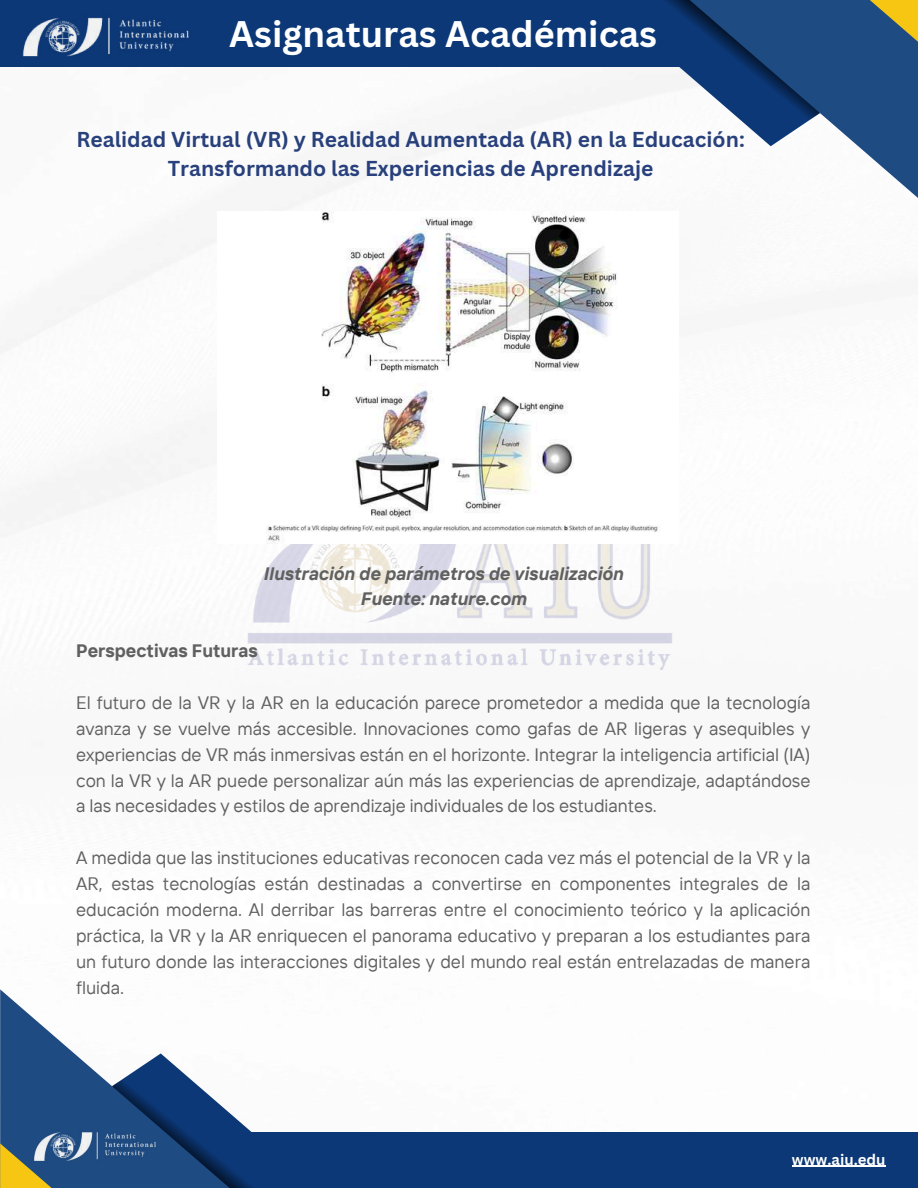
<style>
.page{position:relative;width:918px;height:1188px;background:#fff}
.page>*{position:absolute;margin:0;border:0;box-sizing:border-box;transform-origin:0 0}
.t1{font:700 36px "Canva Sans";color:#fff}
.t2{font:700 24px "Canva Sans";color:#fff}
.t3{font:700 21px/29.2px "Canva Sans";color:#28407b;text-align:center}
.t4{font:18px/25.8px "TT Interphases";color:#606060;text-align:justify}
.t5{font:italic 700 18px/25.8px "TT Interphases";color:#606060;text-align:center}
.t6{font:700 18px "TT Interphases";color:#606060}
.t7{font:700 15px "Canva Sans";color:#fff}
</style>
<div class="page">
<img style="left:0;top:66px;width:895px;height:604px">
<img style="left:240px;top:518px;width:439px;height:151px">
<div style="left:0;top:0;width:699px;height:66px;background:#0c3877"></div>
<svg style="left:648px;top:0;width:270px;height:211px"></svg>
<svg style="left:828px;top:0;width:90px;height:55px;background:#4a646b"></svg>
<svg style="left:560px;top:0;width:260px;height:146px"></svg>
<img style="left:20px;top:17px;width:172px;height:50px">
<div style="left:175px;top:1132px;width:743px;height:56px;background:#0c3877"></div>
<svg style="left:0;top:989px;width:112px;height:199px;fill:#1e4b82"></svg>
<svg style="left:0;top:1143px;width:104px;height:45px;background:#757c55"></svg>
<svg style="left:112px;top:1053px;width:140px;height:135px"></svg>
<img style="left:31px;top:1124px;width:127px;height:44px">
<img style="left:217px;top:211px;width:461px;height:332px">
<hr style="left:792px;top:1166px;width:94px;height:1px;background:#fff">
<h2 class="t2" style="left:331px;top:8px;width:296px">AIU Student Publications</h2>
<h1 class="t1" style="left:229px;top:9px;width:429px">Asignaturas Académicas</h1>
<p class="t3" style="left:77px;top:124px;width:670px">Realidad Virtual (VR) y Realidad Aumentada (AR) en la Educación:<br>Transformando las Experiencias de Aprendizaje</p>
<p class="t5" style="left:263px;top:560px;width:361px">Ilustración de parámetros de visualización<br>Fuente: nature.com</p>
<p class="t6" style="left:76px;top:639px;width:183px">Perspectivas Futuras</p>
<p class="t4" style="left:76px;top:689px;width:736px">El futuro de la VR y la AR en la educación parece prometedor a medida que la tecnología avanza y se vuelve más accesible. Innovaciones como gafas de AR ligeras y asequibles y experiencias de VR más inmersivas están en el horizonte. Integrar la inteligencia artificial (IA) con la VR y la AR puede personalizar aún más las experiencias de aprendizaje, adaptándose a las necesidades y estilos de aprendizaje individuales de los estudiantes.</p>
<p class="t4" style="left:76px;top:844px;width:736px">A medida que las instituciones educativas reconocen cada vez más el potencial de la VR y la AR, estas tecnologías están destinadas a convertirse en componentes integrales de la educación moderna. Al derribar las barreras entre el conocimiento teórico y la aplicación práctica, la VR y la AR enriquecen el panorama educativo y preparan a los estudiantes para un futuro donde las interacciones digitales y del mundo real están entrelazadas de manera fluida.</p>
<p class="t7" style="left:792px;top:1149px;width:95px">www.aiu.edu</p>
</div>
